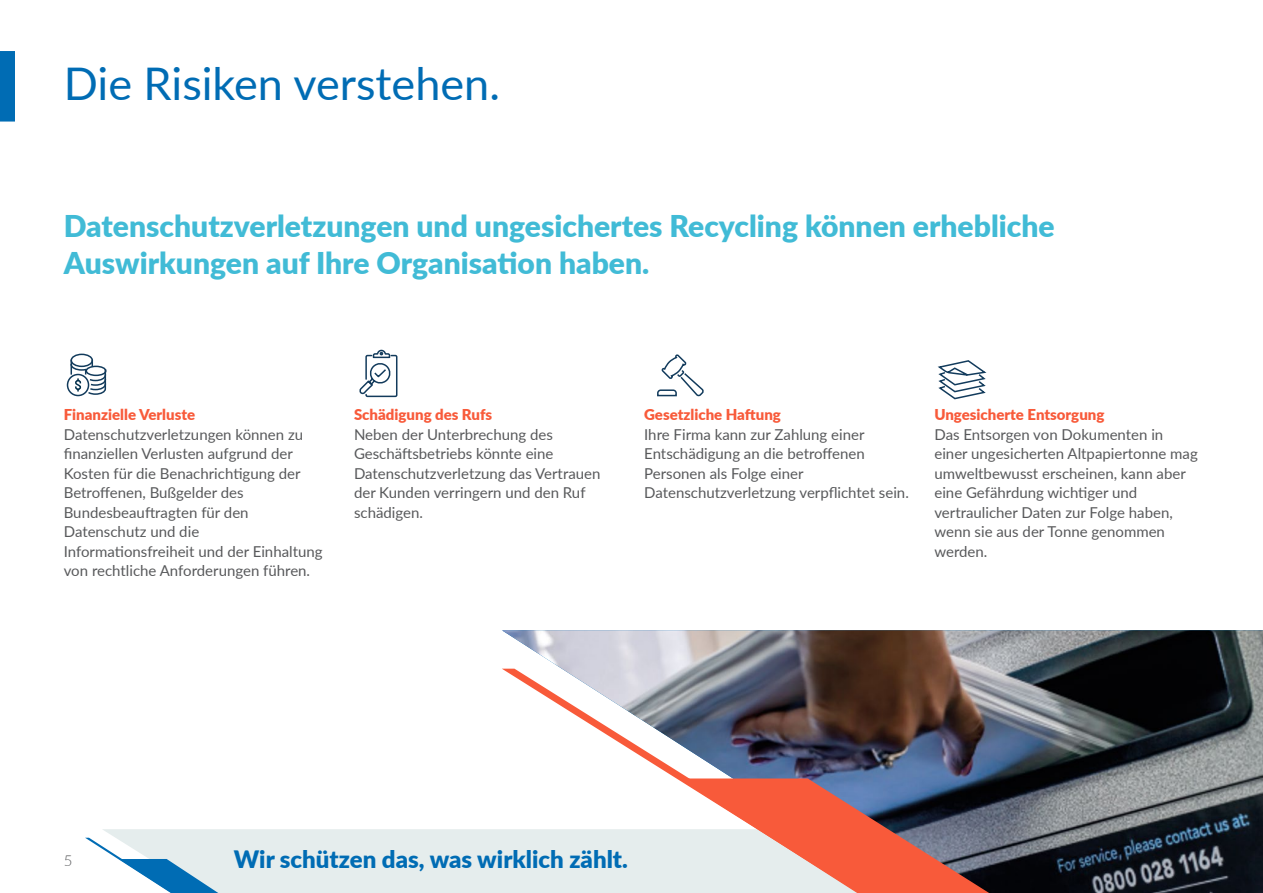
<style>
.page{position:relative;width:1263px;height:893px;background:#fff}
.page>*{position:absolute;margin:0;border:0;box-sizing:border-box;transform-origin:0 0}
.t1{font:45px "Lato";color:#006cb4}
.t2{font:900 30px/37.5px "Lato";color:#41bbd6}
.t3{font:900 24px "Lato";color:#006cb4}
.t4{font:15px/19.5px "Lato";color:#58595b}
.t5{font:900 15px "Lato";color:#f85a3a}
.t6{font:300 15px "Lato";color:#58595b}
</style>
<div class="page">
<div style="left:103px;top:829px;width:399px;height:64px;background:#e5eded"></div>
<svg style="left:85px;top:838px;width:230px;height:55px"></svg>
<div style="left:0;top:51px;width:15px;height:71px;background:#006cb4"></div>
<img style="left:502px;top:630px;width:761px;height:263px">
<svg style="left:871px;top:778px;width:118px;height:115px;background:#7d5359"></svg>
<svg style="left:502px;top:669px;width:369px;height:224px"></svg>
<div style="left:71px;top:354px;width:22px;height:13px;border:2px solid #123b5c;border-radius:50%"></div>
<div style="left:67px;top:374px;width:22px;height:22px;border:2px solid #123b5c;border-radius:50%"></div>
<svg style="left:70px;top:360px;width:37px;height:36px"></svg>
<svg style="left:657px;top:355px;width:47px;height:42px"></svg>
<svg style="left:359px;top:349px;width:39px;height:49px"></svg>
<svg style="left:937px;top:360px;width:50px;height:40px"></svg>
<h1 class="t1" style="left:64px;top:51px;width:438px">Die Risiken verstehen.</h1>
<h2 class="t2" style="left:64px;top:206px;width:992px">Datenschutzverletzungen und ungesichertes Recycling können erhebliche<br>Auswirkungen auf Ihre Organisation haben.</h2>
<p class="t5" style="left:64px;top:404px;width:133px">Finanzielle Verluste</p>
<p class="t4" style="left:64px;top:424px;width:260px">Datenschutzverletzungen können zu finanziellen Verlusten aufgrund der Kosten für die Benachrichtigung der Betroffenen, Bußgelder des Bundesbeauftragten für den Datenschutz und die Informationsfreiheit und der Einhaltung von rechtliche Anforderungen führen.</p>
<p class="t5" style="left:354px;top:404px;width:140px">Schädigung des Rufs</p>
<p class="t4" style="left:354px;top:424px;width:248px">Neben der Unterbrechung des<br>Geschäftsbetriebs könnte eine<br>Datenschutzverletzung das Vertrauen der Kunden verringern und den Ruf schädigen.</p>
<p class="t5" style="left:644px;top:404px;width:138px">Gesetzliche Haftung</p>
<p class="t4" style="left:644px;top:424px;width:266px">Ihre Firma kann zur Zahlung einer Entschädigung an die betroffenen Personen als Folge einer Datenschutzverletzung verpflichtet sein.</p>
<p class="t5" style="left:934px;top:404px;width:171px">Ungesicherte Entsorgung</p>
<p class="t4" style="left:934px;top:424px;width:265px">Das Entsorgen von Dokumenten in einer ungesicherten Altpapiertonne mag umweltbewusst erscheinen, kann aber eine Gefährdung wichtiger und vertraulicher Daten zur Folge haben, wenn sie aus der Tonne genommen werden.</p>
<p class="t6" style="left:64px;top:851px;width:10px">5</p>
<h3 class="t3" style="left:234px;top:841px;width:395px">Wir schützen das, was wirklich zählt.</h3>
</div>
